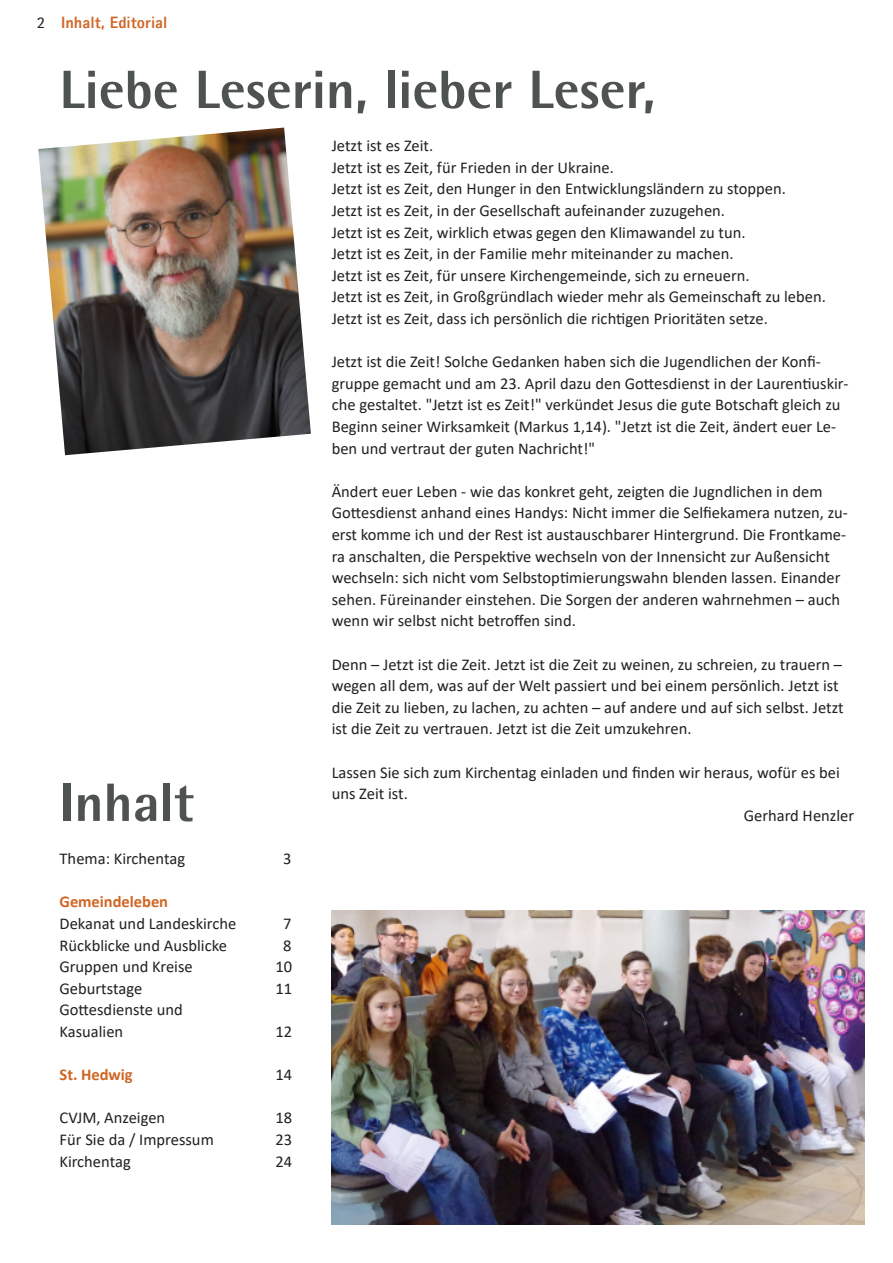
<style>
.page{position:relative;width:893px;height:1263px;background:#fff}
.page>*{position:absolute;margin:0;border:0;box-sizing:border-box;transform-origin:0 0}
.t1{font:800 54px "Agfa Rotis Semisans";color:#4e5251}
.t2{font:16.5px/21.6px "Calibri";color:#231f20}
.t3{font:700 16.5px "Calibri";color:#d06625}
.t4{font:800 16.5px "Agfa Rotis Sans Serif";color:#d06625}
.t5{font:16.5px "Agfa Rotis Semisans";color:#231f20}
</style>
<div class="page">
<img style="left:332px;top:911px;width:532px;height:314px">
<img style="left:38px;top:128px;width:273px;height:327px">
<p class="t5" style="left:37px;top:12px;width:10px">2</p>
<p class="t4" style="left:61px;top:12px;width:108px">Inhalt, Editorial</p>
<h1 class="t1" style="left:60px;top:55px;width:598px">Liebe Leserin, lieber Leser,</h1>
<h1 class="t1" style="left:60px;top:768px;width:136px">Inhalt</h1>
<p class="t2" style="left:60px;top:849px;width:127px">Thema: Kirchentag</p>
<p class="t2" style="left:283px;top:849px;width:10px">3</p>
<p class="t3" style="left:60px;top:895px;width:110px">Gemeindeleben</p>
<p class="t2" style="left:60px;top:914px;width:178px">Dekanat und Landeskirche</p>
<p class="t2" style="left:283px;top:914px;width:10px">7</p>
<p class="t2" style="left:60px;top:935px;width:169px">Rückblicke und Ausblicke</p>
<p class="t2" style="left:283px;top:935px;width:10px">8</p>
<p class="t2" style="left:60px;top:957px;width:135px">Gruppen und Kreise</p>
<p class="t2" style="left:276px;top:957px;width:18px">10</p>
<p class="t2" style="left:60px;top:979px;width:84px">Geburtstage</p>
<p class="t2" style="left:276px;top:979px;width:18px">11</p>
<p class="t2" style="left:60px;top:1000px;width:125px">Gottesdienste und<br>Kasualien</p>
<p class="t2" style="left:276px;top:1022px;width:18px">12</p>
<p class="t3" style="left:60px;top:1068px;width:75px">St. Hedwig</p>
<p class="t2" style="left:276px;top:1065px;width:18px">14</p>
<p class="t2" style="left:60px;top:1108px;width:107px">CVJM, Anzeigen</p>
<p class="t2" style="left:276px;top:1108px;width:18px">18</p>
<p class="t2" style="left:60px;top:1130px;width:156px">Für Sie da / Impressum</p>
<p class="t2" style="left:276px;top:1130px;width:18px">23</p>
<p class="t2" style="left:60px;top:1151px;width:73px">Kirchentag</p>
<p class="t2" style="left:276px;top:1151px;width:18px">24</p>
<p class="t2" style="left:332px;top:136px;width:496px">Jetzt ist es Zeit.<br>Jetzt ist es Zeit, für Frieden in der Ukraine.<br>Jetzt ist es Zeit, den Hunger in den Entwicklungsländern zu stoppen.<br>Jetzt ist es Zeit, in der Gesellschaft aufeinander zuzugehen.<br>Jetzt ist es Zeit, wirklich etwas gegen den Klimawandel zu tun.<br>Jetzt ist es Zeit, in der Familie mehr miteinander zu machen.<br>Jetzt ist es Zeit, für unsere Kirchengemeinde, sich zu erneuern.<br>Jetzt ist es Zeit, in Großgründlach wieder mehr als Gemeinschaft zu leben.<br>Jetzt ist es Zeit, dass ich persönlich die richtigen Prioritäten setze.</p>
<p class="t2" style="left:332px;top:352px;width:518px">Jetzt ist die Zeit! Solche Gedanken haben sich die Jugendlichen der Konfi‐ gruppe gemacht und am 23. April dazu den Gottesdienst in der Laurentiuskir‐ che gestaltet. "Jetzt ist es Zeit!" verkündet Jesus die gute Botschaft gleich zu Beginn seiner Wirksamkeit (Markus 1,14). "Jetzt ist die Zeit, ändert euer Le‐ ben und vertraut der guten Nachricht!"</p>
<p class="t2" style="left:332px;top:482px;width:518px">Ändert euer Leben ‐ wie das konkret geht, zeigten die Jugndlichen in dem Gottesdienst anhand eines Handys: Nicht immer die Selfiekamera nutzen, zu‐ erst komme ich und der Rest ist austauschbarer Hintergrund. Die Frontkame‐ ra anschalten, die Perspektive wechseln von der Innensicht zur Außensicht wechseln: sich nicht vom Selbstoptimierungswahn blenden lassen. Einander sehen. Füreinander einstehen. Die Sorgen der anderen wahrnehmen – auch wenn wir selbst nicht betroffen sind.</p>
<p class="t2" style="left:332px;top:655px;width:513px">Denn – Jetzt ist die Zeit. Jetzt ist die Zeit zu weinen, zu schreien, zu trauern – wegen all dem, was auf der Welt passiert und bei einem persönlich. Jetzt ist die Zeit zu lieben, zu lachen, zu achten – auf andere und auf sich selbst. Jetzt ist die Zeit zu vertrauen. Jetzt ist die Zeit umzukehren.</p>
<p class="t2" style="left:332px;top:763px;width:510px">Lassen Sie sich zum Kirchentag einladen und finden wir heraus, wofür es bei</p>
<p class="t2" style="left:332px;top:784px;width:78px">uns Zeit ist.</p>
<p class="t2" style="left:744px;top:806px;width:112px">Gerhard Henzler</p>
</div>
